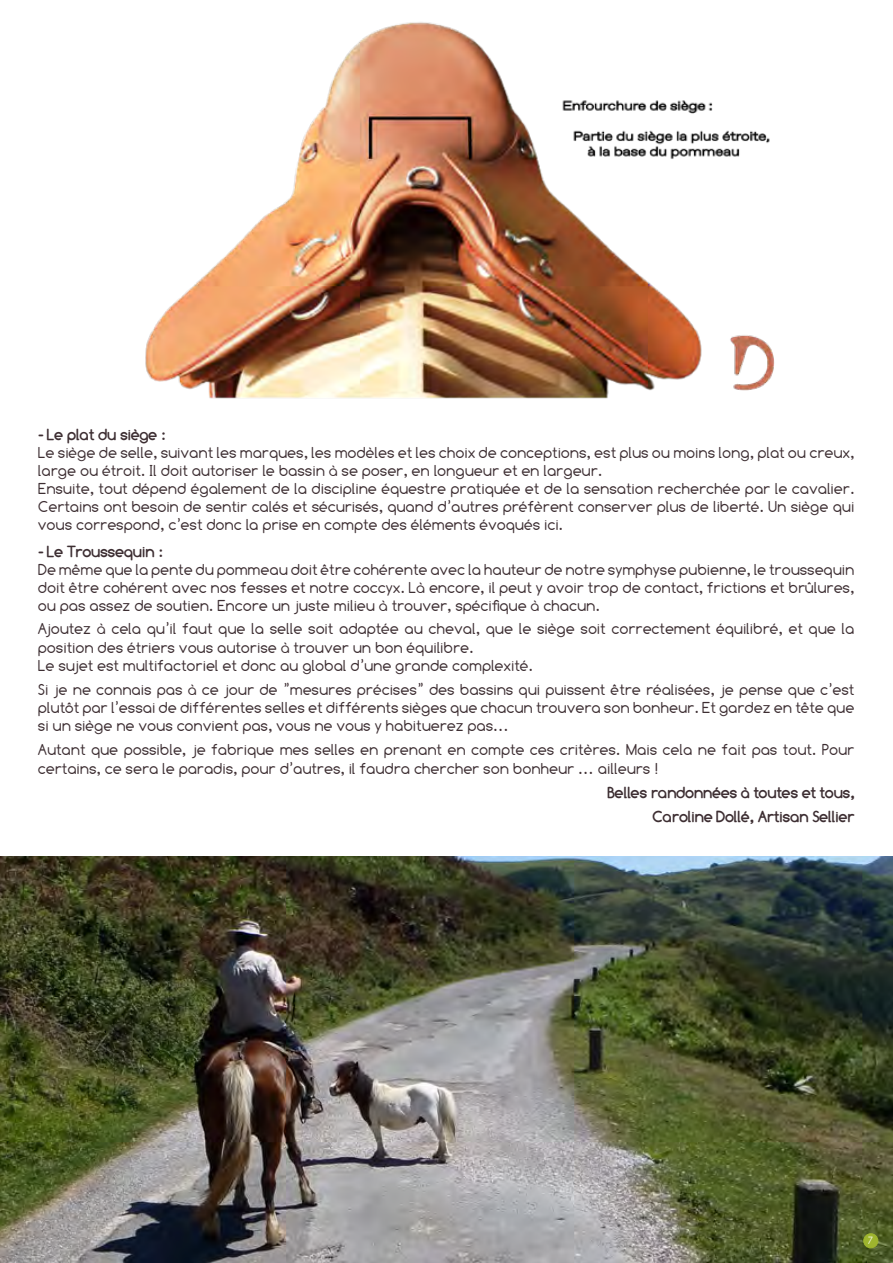
<style>
.page{position:relative;width:893px;height:1263px;background:#fff}
.page>*{position:absolute;margin:0;border:0;box-sizing:border-box;transform-origin:0 0}
.t1{font:15.75px/18px "Comfortaa";color:#3d2e32}
.t2{font:700 15.75px/24px "Comfortaa";color:#3d2e32;text-align:right}
.t3{font:10.5px "Comfortaa";color:#fff}
</style>
<div class="page">
<img style="left:0;top:856px;width:893px;height:406px">
<div style="left:864px;top:1234px;width:14px;height:14px;background:#9eb52e;border-radius:50%"></div>
<div style="left:863px;top:1233px;width:15px;height:15px;border:1px solid #9eb52e;border-radius:50%"></div>
<img style="left:145px;top:22px;width:630px;height:377px">
<p class="t2" style="left:38px;top:423px;width:129px">- Le plat du siège :</p>
<p class="t1" style="left:38px;top:444px;width:818px">Le siège de selle, suivant les marques, les modèles et les choix de conceptions, est plus ou moins long, plat ou creux, large ou étroit. Il doit autoriser le bassin à se poser, en longueur et en largeur.<br>Ensuite, tout dépend également de la discipline équestre pratiquée et de la sensation recherchée par le cavalier.<br>Certains ont besoin de sentir calés et sécurisés, quand d’autres préfèrent conserver plus de liberté. Un siège qui vous correspond, c’est donc la prise en compte des éléments évoqués ici.</p>
<p class="t2" style="left:38px;top:540px;width:126px">- Le Troussequin :</p>
<p class="t1" style="left:38px;top:561px;width:818px;text-align:justify">De même que la pente du pommeau doit être cohérente avec la hauteur de notre symphyse pubienne, le troussequin doit être cohérent avec nos fesses et notre coccyx. Là encore, il peut y avoir trop de contact, frictions et brûlures, ou pas assez de soutien. Encore un juste milieu à trouver, spécifique à chacun.</p>
<p class="t1" style="left:38px;top:619px;width:818px;line-height:18.9px">Ajoutez à cela qu’il faut que la selle soit adaptée au cheval, que le siège soit correctement équilibré, et que la position des étriers vous autorise à trouver un bon équilibre.<br>Le sujet est multifactoriel et donc au global d’une grande complexité.</p>
<p class="t1" style="left:38px;top:681px;width:818px;text-align:justify">Si je ne connais pas à ce jour de ”mesures précises” des bassins qui puissent être réalisées, je pense que c’est plutôt par l’essai de différentes selles et différents sièges que chacun trouvera son bonheur. Et gardez en tête que si un siège ne vous convient pas, vous ne vous y habituerez pas…</p>
<p class="t1" style="left:38px;top:740px;width:818px;line-height:18.9px">Autant que possible, je fabrique mes selles en prenant en compte ces critères. Mais cela ne fait pas tout. Pour certains, ce sera le paradis, pour d’autres, il faudra chercher son bonheur … ailleurs !</p>
<p class="t2" style="left:608px;top:781px;width:248px">Belles randonnées à toutes et tous,<br>Caroline Dollé, Artisan Sellier</p>
<p class="t3" style="left:868px;top:1234px;width:6px">7</p>
</div>
